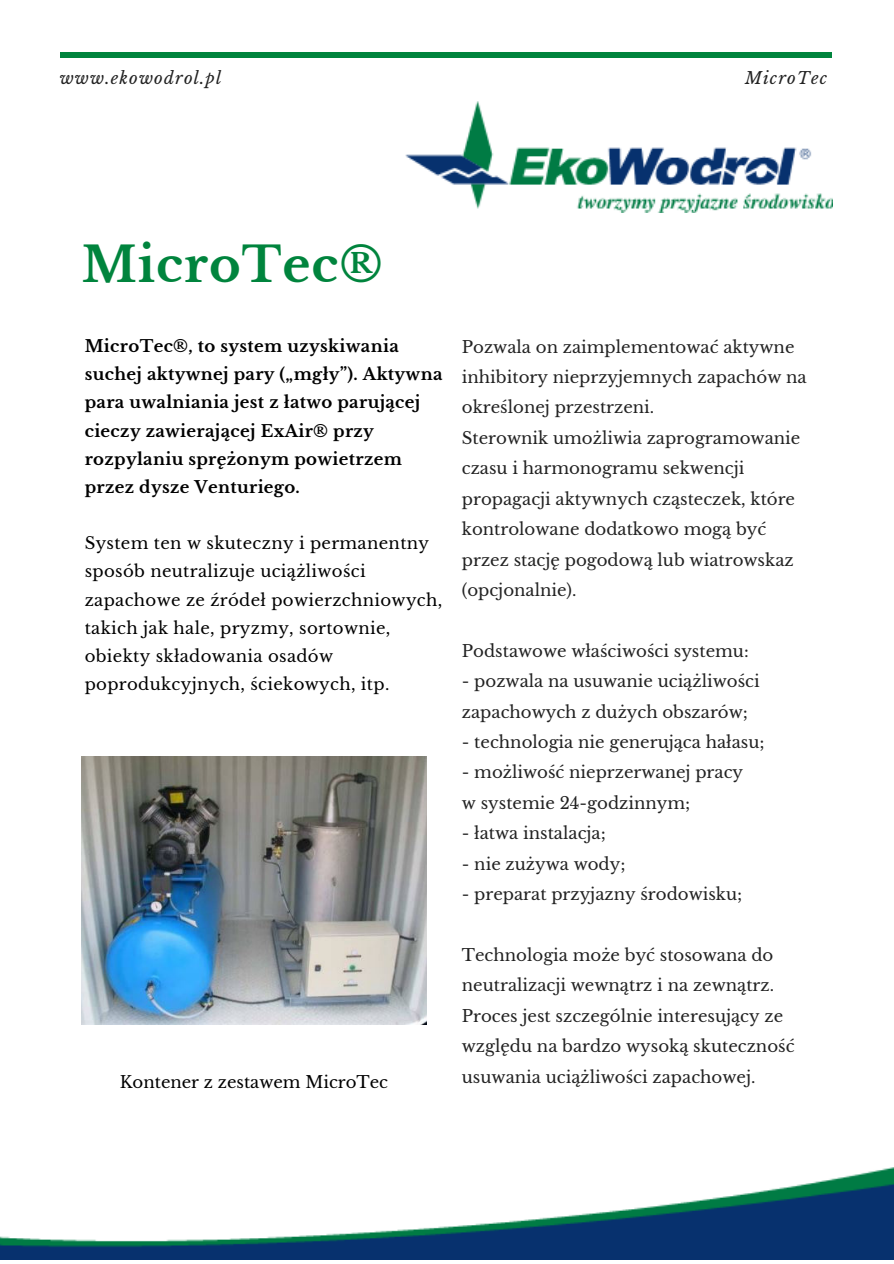
<style>
.page{position:relative;width:894px;height:1264px;background:#fff}
.page>*{position:absolute;margin:0;border:0;box-sizing:border-box;transform-origin:0 0}
.t1{font:700 48px "Libre Baskerville";letter-spacing:.02em;color:#00843d}
.t2{font:16.5px/30.5px "Libre Baskerville";color:#222}
.t3{font:16.5px/28.2px "Libre Baskerville";letter-spacing:.02em;color:#000}
.t4{font:700 16.5px/28.2px "Libre Baskerville";letter-spacing:.02em;color:#000}
.t5{font:16.5px "Libre Baskerville";color:#000}
.t6{font:italic 16.5px "Libre Baskerville";letter-spacing:.07em;color:#222}
</style>
<div class="page">
<hr style="left:60px;top:53px;width:771px;height:4px;background:#00843d">
<img style="left:82px;top:756px;width:344px;height:268px">
<img style="left:405px;top:102px;width:426px;height:110px">
<img style="left:0;top:1167px;width:893px;height:92px">
<p class="t6" style="left:60px;top:68px;width:163px">www.ekowodrol.pl</p>
<p class="t6" style="left:744px;top:68px;width:84px">MicroTec</p>
<h1 class="t1" style="left:82px;top:235px;width:302px">MicroTec®</h1>
<p class="t4" style="left:85px;top:332px;width:359px">MicroTec®, to system uzyskiwania suchej aktywnej pary („mgły”). Aktywna para uwalniania jest z łatwo parującej cieczy zawierającej ExAir® przy rozpylaniu sprężonym powietrzem przez dysze Venturiego.</p>
<p class="t3" style="left:85px;top:529px;width:359px">System ten w skuteczny i permanentny sposób neutralizuje uciążliwości zapachowe ze źródeł powierzchniowych, takich jak hale, pryzmy, sortownie, obiekty składowania osadów poprodukcyjnych, ściekowych, itp.</p>
<p class="t2" style="left:461px;top:331px;width:346px">Pozwala on zaimplementować aktywne inhibitory nieprzyjemnych zapachów na określonej przestrzeni.<br>Sterownik umożliwia zaprogramowanie czasu i harmonogramu sekwencji propagacji aktywnych cząsteczek, które kontrolowane dodatkowo mogą być przez stację pogodową lub wiatrowskaz (opcjonalnie).</p>
<p class="t2" style="left:461px;top:635px;width:288px">Podstawowe właściwości systemu:</p>
<p class="t2" style="left:461px;top:666px;width:299px">- pozwala na usuwanie uciążliwości zapachowych z dużych obszarów;</p>
<p class="t2" style="left:461px;top:727px;width:304px">- technologia nie generująca hałasu;</p>
<p class="t2" style="left:461px;top:757px;width:283px">- możliwość nieprzerwanej pracy w systemie 24-godzinnym;</p>
<p class="t2" style="left:461px;top:818px;width:145px">- łatwa instalacja;</p>
<p class="t2" style="left:461px;top:848px;width:165px">- nie zużywa wody;</p>
<p class="t2" style="left:461px;top:879px;width:282px">- preparat przyjazny środowisku;</p>
<p class="t2" style="left:461px;top:939px;width:334px">Technologia może być stosowana do neutralizacji wewnątrz i na zewnątrz.<br>Proces jest szczególnie interesujący ze względu na bardzo wysoką skuteczność</p>
<p class="t5" style="left:120px;top:1071px;width:270px">Kontener z zestawem MicroTec</p>
<p class="t2" style="left:461px;top:1061px;width:295px">usuwania uciążliwości zapachowej.</p>
</div>
